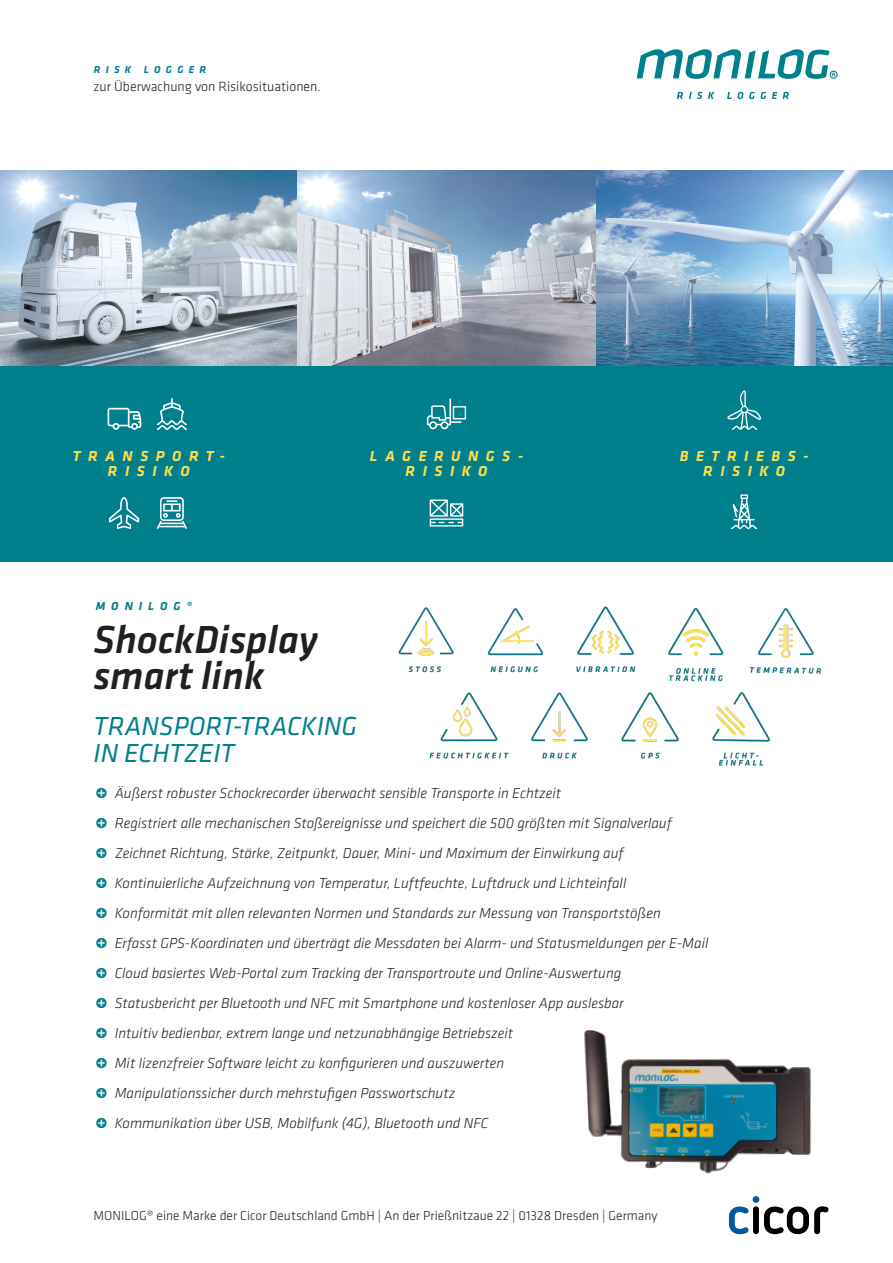
<style>
.page{position:relative;width:893px;height:1263px;background:#fff}
.page>*{position:absolute;margin:0;border:0;box-sizing:border-box;transform-origin:0 0}
.t1{font:italic 500 40.5px "Klavika";color:#231f20}
.t2{font:italic 27px "Klavika";color:#007f8c}
.t3{font:italic 300 15px "Klavika";color:#231f20}
.Head_20pt{font:italic 700 15px/15px "Klavika";letter-spacing:.5em;color:#ffde4e;text-align:center}
.t4{font:300 13.95px "Klavika";color:#231f20}
.t5{font:300 13.5px "Klavika";color:#231f20}
.Head_20pt-2{font:italic 700 12px "Klavika";letter-spacing:.5em;color:#007f8c}
.Head_20pt-3{font:italic 700 10.5px "Klavika";letter-spacing:.5em;color:#007f8c}
.s1{font-weight:700;font-style:normal;color:#007f8c}
</style>
<div class="page">
<svg style="left:677px;top:92px;width:112px;height:7px"></svg>
<svg style="left:637px;top:49px;width:201px;height:30px"></svg>
<svg style="left:729px;top:1206px;width:19px;height:28px"></svg>
<div style="left:753px;top:1196px;width:6px;height:7px;background:#005ba6;border-radius:50%"></div>
<div style="left:753px;top:1206px;width:6px;height:28px;background:#000;border-radius:3px"></div>
<svg style="left:764px;top:1206px;width:64px;height:28px"></svg>
<img style="left:398px;top:606px;width:424px;height:160px">
<img style="left:584px;top:1030px;width:228px;height:144px">
<div style="left:0;top:366px;width:893px;height:195px;background:#007f8c"></div>
<svg style="left:108px;top:408px;width:33px;height:22px"></svg>
<svg style="left:157px;top:398px;width:30px;height:32px"></svg>
<svg style="left:109px;top:497px;width:30px;height:32px"></svg>
<svg style="left:157px;top:497px;width:30px;height:32px"></svg>
<svg style="left:430px;top:499px;width:33px;height:27px"></svg>
<svg style="left:427px;top:399px;width:39px;height:30px"></svg>
<svg style="left:727px;top:390px;width:34px;height:40px"></svg>
<svg style="left:731px;top:494px;width:26px;height:35px"></svg>
<img style="left:0;top:170px;width:893px;height:196px">
<p class="Head_20pt-3" style="left:94px;top:62px;width:114px">RISK LOGGER</p>
<p class="t4" style="left:94px;top:78px;width:229px">zur Überwachung von Risikosituationen.</p>
<p class="Head_20pt" style="left:73px;top:448px;width:154px">TRANSPORT-<br>RISIKO</p>
<p class="Head_20pt" style="left:370px;top:448px;width:155px">LAGERUNGS-<br>RISIKO</p>
<p class="Head_20pt" style="left:680px;top:448px;width:130px">BETRIEBS-<br>RISIKO</p>
<p class="Head_20pt-2" style="left:96px;top:598px;width:98px">MONILOG®</p>
<p class="t1" style="left:94px;top:612px;width:226px">ShockDisplay</p>
<p class="t1" style="left:94px;top:648px;width:172px">smart link</p>
<p class="t2" style="left:94px;top:709px;width:265px">TRANSPORT-TRACKING</p>
<p class="t2" style="left:94px;top:736px;width:143px">IN ECHTZEIT</p>
<p class="t3" style="left:96px;top:784px;width:467px"><span class="s1">•</span> Äußerst robuster Schockrecorder überwacht sensible Transporte in Echtzeit</p>
<p class="t3" style="left:96px;top:814px;width:578px"><span class="s1">•</span> Registriert alle mechanischen Stoßereignisse und speichert die 500 größten mit Signalverlauf</p>
<p class="t3" style="left:96px;top:844px;width:529px"><span class="s1">•</span> Zeichnet Richtung, Stärke, Zeitpunkt, Dauer, Mini- und Maximum der Einwirkung auf</p>
<p class="t3" style="left:96px;top:874px;width:532px"><span class="s1">•</span> Kontinuierliche Aufzeichnung von Temperatur, Luftfeuchte, Luftdruck und Lichteinfall</p>
<p class="t3" style="left:96px;top:904px;width:567px"><span class="s1">•</span> Konformität mit allen relevanten Normen und Standards zur Messung von Transportstößen</p>
<p class="t3" style="left:96px;top:934px;width:614px"><span class="s1">•</span> Erfasst GPS-Koordinaten und überträgt die Messdaten bei Alarm- und Statusmeldungen per E-Mail</p>
<p class="t3" style="left:96px;top:964px;width:527px"><span class="s1">•</span> Cloud basiertes Web-Portal zum Tracking der Transportroute und Online-Auswertung</p>
<p class="t3" style="left:96px;top:994px;width:530px"><span class="s1">•</span> Statusbericht per Bluetooth und NFC mit Smartphone und kostenloser App auslesbar</p>
<p class="t3" style="left:96px;top:1024px;width:419px"><span class="s1">•</span> Intuitiv bedienbar, extrem lange und netzunabhängige Betriebszeit</p>
<p class="t3" style="left:96px;top:1054px;width:410px"><span class="s1">•</span> Mit lizenzfreier Software leicht zu konfigurieren und auszuwerten</p>
<p class="t3" style="left:96px;top:1084px;width:361px"><span class="s1">•</span> Manipulationssicher durch mehrstufigen Passwortschutz</p>
<p class="t3" style="left:96px;top:1114px;width:394px"><span class="s1">•</span> Kommunikation über USB, Mobilfunk (4G), Bluetooth und NFC</p>
<p class="t5" style="left:94px;top:1208px;width:565px">MONILOG® eine Marke der Cicor Deutschland GmbH | An der Prießnitzaue 22 | 01328 Dresden | Germany</p>
</div>
